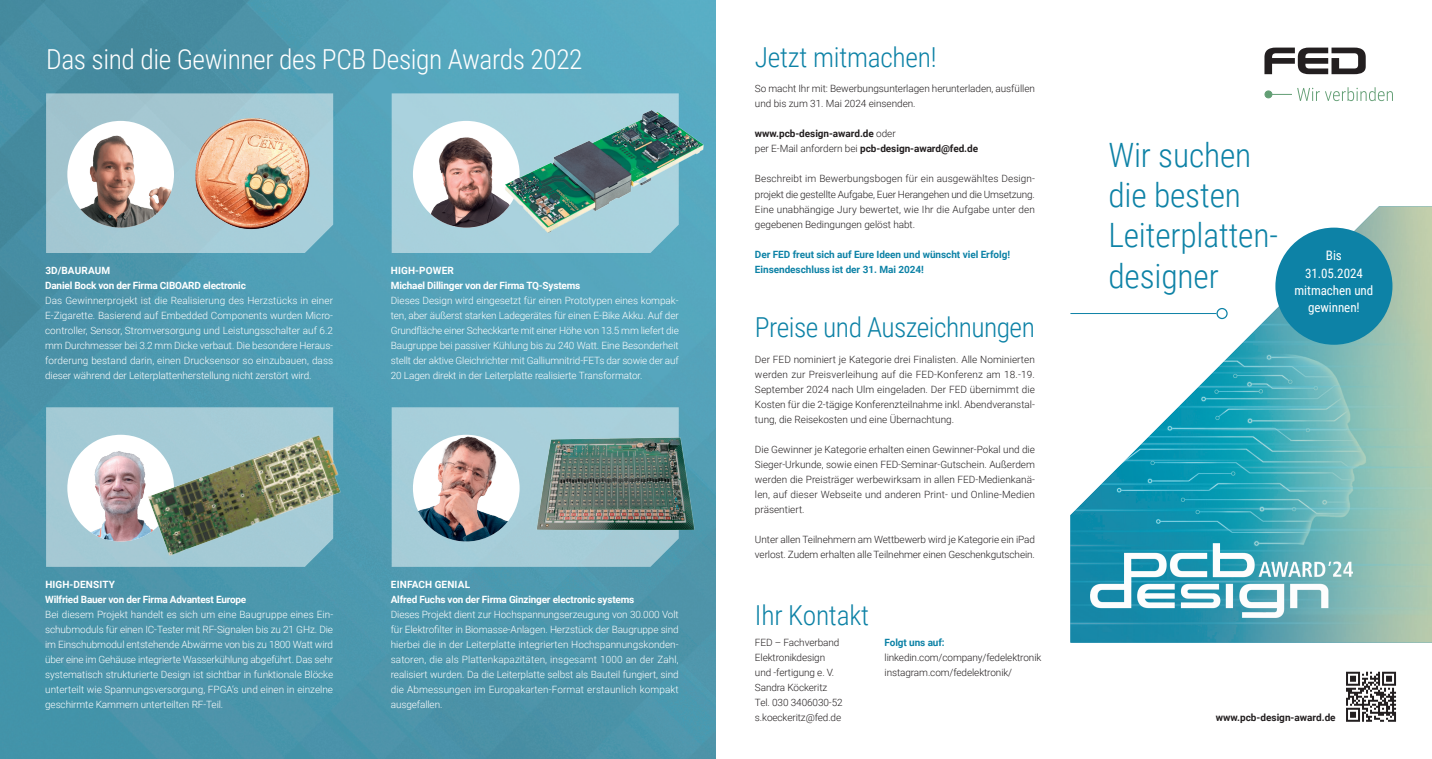
<style>
.page{position:relative;width:1432px;height:759px;background:#fff}
.page>*{position:absolute;margin:0;border:0;box-sizing:border-box;transform-origin:0 0}
.t1{font:300 33.5px/40.2px "Roboto Condensed";letter-spacing:-.005em;color:#0d82a6}
.t2{font:300 27.5px "Roboto Condensed";letter-spacing:-.02em;color:#0d82a6}
.t3{font:300 27.5px "Roboto Condensed";letter-spacing:-.015em;color:#fff}
.t4{font:13px/17.4px "Roboto Condensed";letter-spacing:-.005em;color:#fff;text-align:center}
.t5{font:300 10px/15px "Roboto";letter-spacing:-.01em;color:#fff;text-align:justify}
.t6{font:300 10px/15px "Roboto";letter-spacing:-.01em;color:#231f20}
.t7{font:700 10px/15px "Roboto";letter-spacing:-.02em;color:#fff}
.t8{font:700 10px/15px "Roboto";letter-spacing:-.005em;color:#231f20}
.t9{font:700 10px/15px "Roboto";letter-spacing:-.005em;color:#0d82a6}
.s1{font-weight:300}
</style>
<div class="page">
<img style="left:0;top:0;width:716px;height:758px">
<svg style="left:46px;top:93px;width:287px;height:160px;background:#a1c6d1"></svg>
<div style="left:392px;top:93px;width:287px;height:160px;background:#a9d1dd"></div>
<div style="left:46px;top:407px;width:78px;height:159px;background:#a4c9d4"></div>
<div style="left:392px;top:407px;width:287px;height:159px;background:#a7cdd9"></div>
<div style="left:67px;top:121px;width:107px;height:106px;background:#fff;border-radius:50%"></div>
<img style="left:67px;top:134px;width:107px;height:93px">
<div style="left:413px;top:121px;width:106px;height:106px;background:#fff;border-radius:50%"></div>
<img style="left:428px;top:133px;width:57px;height:94px">
<div style="left:67px;top:434px;width:107px;height:107px;background:#fff;border-radius:50%"></div>
<img style="left:77px;top:434px;width:47px;height:107px">
<img style="left:413px;top:434px;width:106px;height:107px;border-radius:53px">
<img style="left:188px;top:107px;width:139px;height:128px">
<img style="left:485px;top:93px;width:231px;height:158px">
<img style="left:124px;top:392px;width:239px;height:194px">
<img style="left:533px;top:420px;width:167px;height:125px">
<img style="left:1070px;top:206px;width:361px;height:436px">
<svg style="left:1346px;top:721px;width:50px;height:1px"></svg>
<svg style="left:1346px;top:671px;width:50px;height:50px"></svg>
<img style="left:1090px;top:543px;width:262px;height:74px">
<svg style="left:1264px;top:48px;width:101px;height:26px"></svg>
<svg style="left:1271px;top:87px;width:121px;height:14px"></svg>
<div style="left:1265px;top:91px;width:6px;height:7px;background:#629e74;border-radius:50%"></div>
<div style="left:1264px;top:90px;width:8px;height:8px;border:1px solid #629e74;border-radius:50%"></div>
<div style="left:1275px;top:227px;width:117px;height:117px;background:#0d82a6;border-radius:50%"></div>
<h2 class="t3" style="left:46px;top:39px;width:538px">Das sind die Gewinner des PCB Design Awards 2022</h2>
<p class="t7" style="left:45px;top:263px;width:202px">3D/BAURAUM<br>Daniel Bock von der Firma CIBOARD electronic</p>
<p class="t5" style="left:45px;top:293px;width:289px">Das Gewinnerprojekt ist die Realisierung des Herzstücks in einer E-Zigarette. Basierend auf Embedded Components wurden Micro&shy;controller, Sensor, Stromversorgung und Leistungsschalter auf 6.2 mm Durchmesser bei 3.2 mm Dicke verbaut. Die besondere Heraus&shy;forderung bestand darin, einen Drucksensor so einzubauen, dass dieser während der Leiterplattenherstellung nicht zerstört wird.</p>
<p class="t7" style="left:391px;top:263px;width:191px">HIGH-POWER<br>Michael Dillinger von der Firma TQ-Systems</p>
<p class="t5" style="left:391px;top:293px;width:289px">Dieses Design wird eingesetzt für einen Prototypen eines kompak&shy;ten, aber äußerst starken Ladegerätes für einen E-Bike Akku. Auf der Grundfläche einer Scheckkarte mit einer Höhe von 13.5 mm liefert die Baugruppe bei passiver Kühlung bis zu 240 Watt. Eine Besonderheit stellt der aktive Gleichrichter mit Galliumnitrid-FETs dar sowie der auf 20 Lagen direkt in der Leiterplatte realisierte Transformator.</p>
<p class="t7" style="left:45px;top:576px;width:203px">HIGH-DENSITY<br>Wilfried Bauer von der Firma Advantest Europe</p>
<p class="t5" style="left:45px;top:606px;width:289px">Bei diesem Projekt handelt es sich um eine Baugruppe eines Ein&shy;schubmoduls für einen IC-Tester mit RF-Signalen bis zu 21 GHz. Die im Einschubmodul entstehende Abwärme von bis zu 1800 Watt wird über eine im Gehäuse integrierte Wasserkühlung abgeführt. Das sehr systematisch strukturierte Design ist sichtbar in funktionale Blöcke unterteilt wie Spannungsversorgung, FPGA‘s und einen in einzelne geschirmte Kammern unterteilten RF-Teil.</p>
<p class="t7" style="left:391px;top:576px;width:245px">EINFACH GENIAL<br>Alfred Fuchs von der Firma Ginzinger electronic systems</p>
<p class="t5" style="left:391px;top:606px;width:289px">Dieses Projekt dient zur Hochspannungserzeugung von 30.000 Volt für Elektrofilter in Biomasse-Anlagen. Herzstück der Baugruppe sind hierbei die in der Leiterplatte integrierten Hochspannungskonden&shy;satoren, die als Plattenkapazitäten, insgesamt 1000 an der Zahl, realisiert wurden. Da die Leiterplatte selbst als Bauteil fungiert, sind die Abmessungen im Europakarten-Format erstaunlich kompakt ausgefallen.</p>
<h2 class="t2" style="left:755px;top:38px;width:183px">Jetzt mitmachen!</h2>
<p class="t6" style="left:755px;top:81px;width:281px">So macht Ihr mit: Bewerbungsunterlagen herunterladen, ausfüllen und bis zum 31. Mai 2024 einsenden.</p>
<p class="t8" style="left:755px;top:126px;width:225px">www.pcb-design-award.de <span class="s1">oder<br>per E-Mail anfordern bei</span> pcb-design-award@fed.de</p>
<p class="t6" style="left:755px;top:171px;width:281px;text-align:justify">Beschreibt im Bewerbungsbogen für ein ausgewähltes Design&shy;projekt die gestellte Aufgabe, Euer Herangehen und die Umsetzung.<br>Eine unabhängige Jury bewertet, wie Ihr die Aufgabe unter den gegebenen Bedingungen gelöst habt.</p>
<p class="t9" style="left:755px;top:246px;width:257px">Der FED freut sich auf Eure Ideen und wünscht viel Erfolg!<br>Einsendeschluss ist der 31. Mai 2024!</p>
<h2 class="t2" style="left:755px;top:308px;width:281px">Preise und Auszeichnungen</h2>
<p class="t6" style="left:755px;top:351px;width:281px;text-align:justify">Der FED nominiert je Kategorie drei Finalisten. Alle Nominierten werden zur Preisverleihung auf die FED-Konferenz am 18.-19.<br>September 2024 nach Ulm eingeladen. Der FED übernimmt die Kosten für die 2-tägige Konferenzteilnahme inkl. Abendveranstal&shy;tung, die Reisekosten und eine Übernachtung.</p>
<p class="t6" style="left:755px;top:441px;width:281px;text-align:justify">Die Gewinner je Kategorie erhalten einen Gewinner-Pokal und die Sieger-Urkunde, sowie einen FED-Seminar-Gutschein. Außerdem werden die Preisträger werbewirksam in allen FED-Medienkanä&shy;len, auf dieser Webseite und anderen Print- und Online-Medien präsentiert.</p>
<p class="t6" style="left:755px;top:531px;width:281px">Unter allen Teilnehmern am Wettbewerb wird je Kategorie ein iPad verlost. Zudem erhalten alle Teilnehmer einen Geschenkgutschein.</p>
<h2 class="t2" style="left:755px;top:596px;width:115px">Ihr Kontakt</h2>
<p class="t6" style="left:755px;top:634px;width:89px">FED – Fachverband<br>Elektronikdesign und -fertigung e. V.<br>Sandra Köckeritz<br>Tel. 030 3406030-52 s.koeckeritz@fed.de</p>
<p class="t9" style="left:884px;top:634px;width:62px">Folgt uns auf:</p>
<p class="t6" style="left:884px;top:649px;width:158px">linkedin.com/company/fedelektronik instagram.com/fedelektronik/</p>
<h1 class="t1" style="left:1108px;top:134px;width:171px">Wir suchen die besten<br>Leiterplatten&shy;designer</h1>
<h3 class="t4" style="left:1294px;top:246px;width:80px">Bis<br>31.05.2024 mitmachen und gewinnen!</h3>
<p class="t8" style="left:1215px;top:709px;width:121px">www.pcb-design-award.de</p>
</div>
